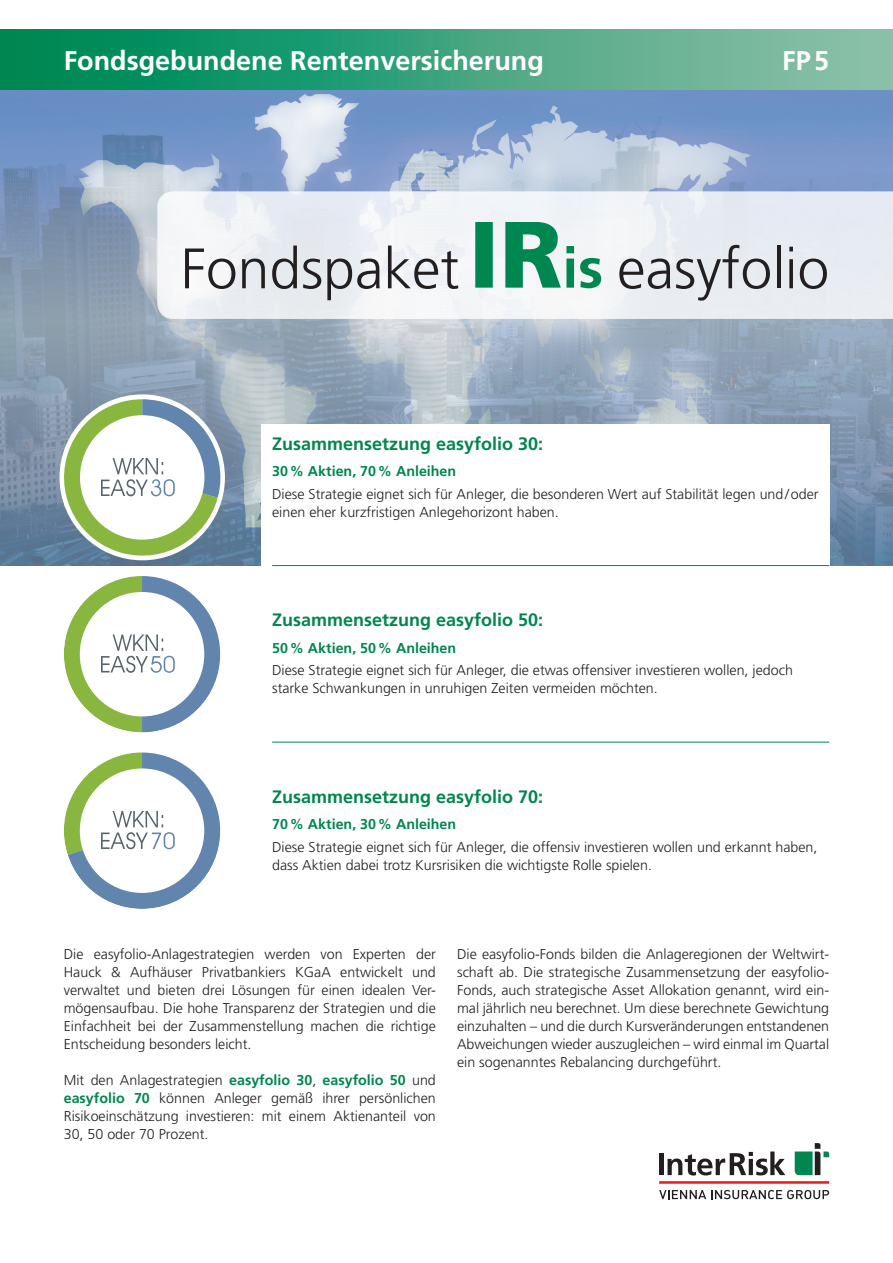
<style>
.page{position:relative;width:893px;height:1263px;background:#fff}
.page>*{position:absolute;margin:0;border:0;box-sizing:border-box;transform-origin:0 0}
.t1{font:300 57px "Frutiger LT Std";color:#231f20}
.t2{font:700 27px "Frutiger LT Std";color:#fff}
.t3{font:700 18px "Frutiger LT Std";color:#008650}
.t4{font:300 14.25px/18px "Frutiger LT Std";color:#231f20;text-align:justify}
.t5{font:700 14.25px "Frutiger LT Std";color:#008650}
.s1{font-weight:700;color:#008650}
</style>
<div class="page">
<img style="left:0;top:89px;width:893px;height:477px">
<hr style="left:659px;top:1181px;width:170px;height:3px;background:#ee1d23">
<svg style="left:659px;top:1190px;width:170px;height:9px"></svg>
<hr style="left:659px;top:1153px;width:4px;height:22px;background:#231f20">
<svg style="left:667px;top:1151px;width:118px;height:24px"></svg>
<svg style="left:795px;top:1143px;width:34px;height:32px"></svg>
<div style="left:0;top:30px;width:893px;height:59px;background:linear-gradient(to right,#008551,#93c2ac)"></div>
<svg style="left:157px;top:191px;width:736px;height:128px;fill:#eaedf3"></svg>
<svg style="left:475px;top:222px;width:126px;height:66px"></svg>
<svg style="left:60px;top:399px;width:160px;height:161px"></svg>
<svg style="left:64px;top:576px;width:156px;height:156px"></svg>
<svg style="left:64px;top:752px;width:156px;height:157px"></svg>
<hr style="left:272px;top:742px;width:557px;height:1px;background:#008650">
<div style="left:261px;top:424px;width:568px;height:158px;background:#fff"></div>
<hr style="left:272px;top:565px;width:557px;height:1px;background:#008650">
<h2 class="t2" style="left:64px;top:44px;width:482px">Fondsgebundene Rentenversicherung</h2>
<h2 class="t2" style="left:782px;top:44px;width:48px">FP5</h2>
<h1 class="t1" style="left:181px;top:236px;width:280px">Fondspaket</h1>
<h1 class="t1" style="left:617px;top:236px;width:214px">easyfolio</h1>
<p class="t3" style="left:272px;top:433px;width:273px">Zusammensetzung easyfolio 30:</p>
<p class="t5" style="left:272px;top:463px;width:186px">30% Aktien, 70% Anleihen</p>
<p class="t4" style="left:272px;top:485px;width:548px">Diese Strategie eignet sich für Anleger, die besonderen Wert auf Stabilität legen und/oder einen eher kurzfristigen Anlegehorizont haben.</p>
<p class="t3" style="left:272px;top:609px;width:273px">Zusammensetzung easyfolio 50:</p>
<p class="t5" style="left:272px;top:639px;width:186px">50% Aktien, 50% Anleihen</p>
<p class="t4" style="left:272px;top:661px;width:522px">Diese Strategie eignet sich für Anleger, die etwas offensiver investieren wollen, jedoch starke Schwankungen in unruhigen Zeiten vermeiden möchten.</p>
<p class="t3" style="left:272px;top:786px;width:273px">Zusammensetzung easyfolio 70:</p>
<p class="t5" style="left:272px;top:816px;width:186px">70% Aktien, 30% Anleihen</p>
<p class="t4" style="left:272px;top:838px;width:547px">Diese Strategie eignet sich für Anleger, die offensiv investieren wollen und erkannt haben, dass Aktien dabei trotz Kursrisiken die wichtigste Rolle spielen.</p>
<p class="t4" style="left:64px;top:945px;width:374px">Die easyfolio-Anlagestrategien werden von Experten der Hauck &amp; Aufhäuser Privatbankiers KGaA entwickelt und verwaltet und bieten drei Lösungen für einen idealen Ver&shy;mögensaufbau. Die hohe Transparenz der Strategien und die Einfachheit bei der Zusammenstellung machen die richtige Entscheidung besonders leicht.</p>
<p class="t4" style="left:64px;top:1071px;width:374px">Mit den Anlagestrategien <span class="s1">easyfolio 30</span>, <span class="s1">easyfolio 50</span> und <span class="s1">easyfolio 70</span> können Anleger gemäß ihrer persönlichen Risikoeinschätzung investieren: mit einem Aktienanteil von 30, 50 oder 70 Prozent.</p>
<p class="t4" style="left:457px;top:945px;width:374px">Die easyfolio-Fonds bilden die Anlageregionen der Weltwirt&shy;schaft ab. Die strategische Zusammensetzung der easyfolio-Fonds, auch strategische Asset Allokation genannt, wird ein&shy;mal jährlich neu berechnet. Um diese berechnete Gewichtung einzuhalten – und die durch Kursveränderungen entstandenen Abweichungen wieder auszugleichen – wird einmal im Quartal ein sogenanntes Rebalancing durchgeführt.</p>
</div>
